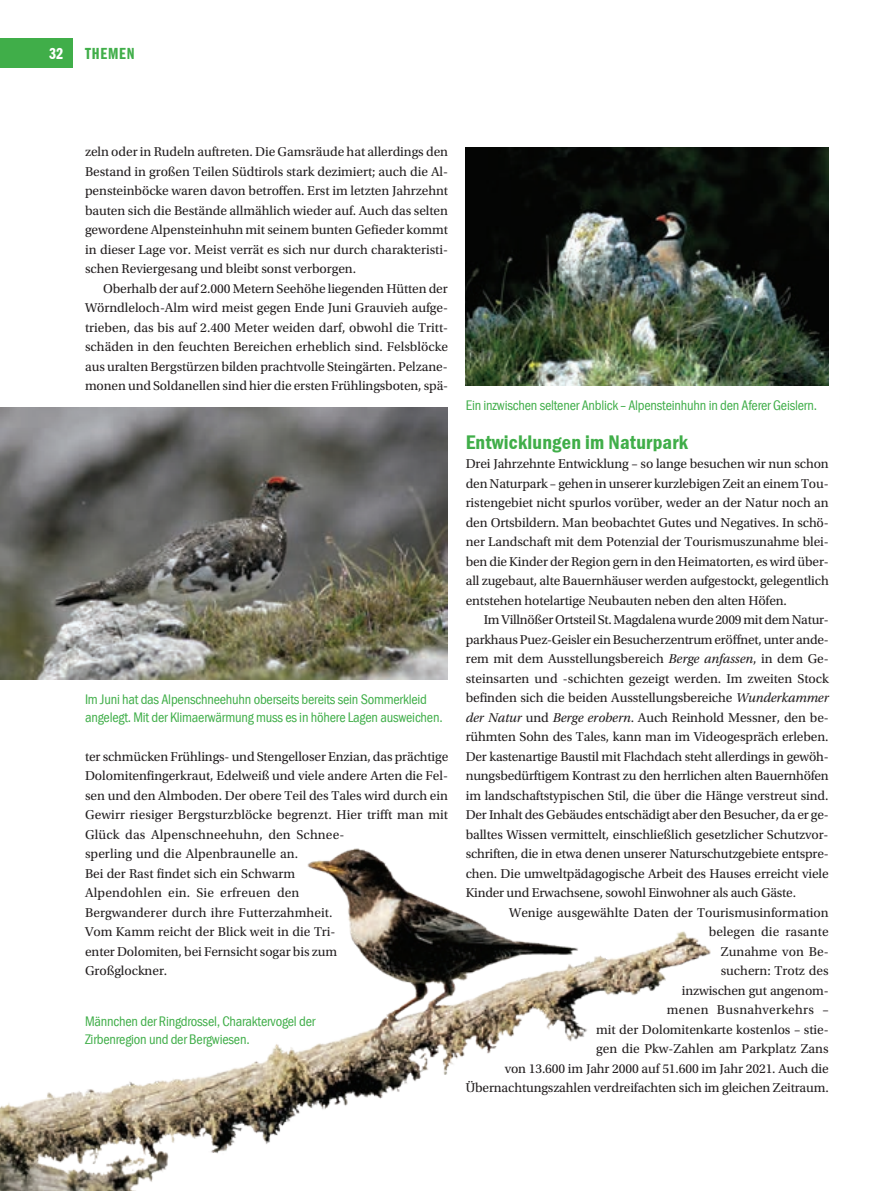
<style>
.page{position:relative;width:893px;height:1191px;background:#fff}
.page>*{position:absolute;margin:0;border:0;box-sizing:border-box;transform-origin:0 0}
.t1{font:600 condensed 20.25px "Franklin Gothic Itc TEE";letter-spacing:.01em;color:#40ae49}
.t2{font:600 extra-condensed 16.5px "Franklin Gothic Itc TEE";letter-spacing:.05em;color:#40ae49}
.t3{font:600 extra-condensed 16.5px "Franklin Gothic Itc TEE";color:#fff}
.t4{font:condensed 14.25px/18px "Franklin Gothic Itc TEE";letter-spacing:-.015em;color:#40ae49}
.t5{font:13.5px/19.5px "Utopia Std";letter-spacing:-.005em;color:#231f20;text-align:justify}
.s1{font-style:italic}
</style>
<div class="page">
<div style="left:0;top:38px;width:72px;height:29px;background:#40ae49"></div>
<img style="left:0;top:407px;width:448px;height:272px">
<img style="left:466px;top:148px;width:363px;height:237px">
<img style="left:0;top:848px;width:711px;height:343px">
<p class="t3" style="left:49px;top:44px;width:16px">32</p>
<p class="t2" style="left:85px;top:44px;width:51px">THEMEN</p>
<p class="t5" style="left:85px;top:142px;width:365px">zeln oder in Rudeln auftreten. Die Gamsräude hat allerdings den Bestand in großen Teilen Südtirols stark dezimiert; auch die Al&shy;pensteinböcke waren davon betroffen. Erst im letzten Jahrzehnt bauten sich die Bestände allmählich wieder auf. Auch das selten gewordene Alpensteinhuhn mit seinem bunten Gefieder kommt in dieser Lage vor. Meist verrät es sich nur durch charakteristi&shy;schen Reviergesang und bleibt sonst verborgen.</p>
<p class="t5" style="left:85px;top:279px;width:365px;text-indent:18px">Oberhalb der auf 2.000 Metern Seehöhe liegenden Hütten der Wörndleloch-Alm wird meist gegen Ende Juni Grauvieh aufge&shy;trieben, das bis auf 2.400 Meter weiden darf, obwohl die Tritt&shy;schäden in den feuchten Bereichen erheblich sind. Felsblöcke aus uralten Bergstürzen bilden prachtvolle Steingärten. Pelzane&shy;monen und Soldanellen sind hier die ersten Frühlingsboten, spä-</p>
<p class="t4" style="left:85px;top:690px;width:359px">Im Juni hat das Alpenschneehuhn oberseits bereits sein Sommerkleid angelegt. Mit der Klimaerwärmung muss es in höhere Lagen ausweichen.</p>
<p class="t5" style="left:85px;top:747px;width:365px;text-align:left">ter schmücken Frühlings- und Stengelloser Enzian, das prächtige Dolomitenfingerkraut, Edelweiß und viele andere Arten die Fel&shy;sen und den Almboden. Der obere Teil des Tales wird durch ein Gewirr riesiger Bergsturzblöcke begrenzt. Hier trifft man mit Glück das Alpenschneehuhn, den Schnee-<br>sperling und die Alpenbraunelle an.<br>Bei der Rast findet sich ein Schwarm<br>Alpendohlen ein. Sie erfreuen den<br>Bergwanderer durch ihre Futterzahmheit.<br>Vom Kamm reicht der Blick weit in die Tri-<br>enter Dolomiten, bei Fernsicht sogar bis zum<br>Großglockner.</p>
<p class="t4" style="left:85px;top:1012px;width:232px">Männchen der Ringdrossel, Charaktervogel der<br>Zirbenregion und der Bergwiesen.</p>
<p class="t4" style="left:466px;top:397px;width:353px">Ein inzwischen seltener Anblick – Alpensteinhuhn in den Aferer Geislern.</p>
<h1 class="t1" style="left:466px;top:430px;width:224px">Entwicklungen im Naturpark</h1>
<p class="t5" style="left:466px;top:454px;width:365px">Drei Jahrzehnte Entwicklung – so lange besuchen wir nun schon den Naturpark – gehen in unserer kurzlebigen Zeit an einem Tou&shy;ristengebiet nicht spurlos vorüber, weder an der Natur noch an den Ortsbildern. Man beobachtet Gutes und Negatives. In schö&shy;ner Landschaft mit dem Potenzial der Tourismuszunahme blei&shy;ben die Kinder der Region gern in den Heimatorten, es wird über&shy;all zugebaut, alte Bauernhäuser werden aufgestockt, gelegentlich entstehen hotelartige Neubauten neben den alten Höfen.</p>
<p class="t5" style="left:466px;top:610px;width:365px;text-indent:18px">Im Villnößer Ortsteil St. Magdalena wurde 2009 mit dem Natur&shy;parkhaus Puez-Geisler ein Besucherzentrum eröffnet, unter ande&shy;rem mit dem Ausstellungsbereich <span class="s1">Berge anfassen</span>, in dem Ge&shy;steinsarten und -schichten gezeigt werden. Im zweiten Stock befinden sich die beiden Ausstellungsbereiche <span class="s1">Wunderkammer der Natur</span> und <span class="s1">Berge erobern</span>. Auch Reinhold Messner, den be&shy;rühmten Sohn des Tales, kann man im Videogespräch erleben.<br>Der kastenartige Baustil mit Flachdach steht allerdings in gewöh&shy;nungsbedürftigem Kontrast zu den herrlichen alten Bauernhöfen im landschaftstypischen Stil, die über die Hänge verstreut sind.<br>Der Inhalt des Gebäudes entschädigt aber den Besucher, da er ge&shy;balltes Wissen vermittelt, einschließlich gesetzlicher Schutzvor&shy;schriften, die in etwa denen unserer Naturschutzgebiete entspre&shy;chen. Die umweltpädagogische Arbeit des Hauses erreicht viele Kinder und Erwachsene, sowohl Einwohner als auch Gäste.</p>
<p class="t5" style="left:466px;top:902px;width:365px;text-align:right">Wenige ausgewählte Daten der Tourismusinformation belegen die rasante<br>Zunahme von Be-<br>suchern: Trotz des<br>inzwischen gut angenom-<br>menen Busnahverkehrs –<br>mit der Dolomitenkarte kostenlos – stie-<br>gen die Pkw-Zahlen am Parkplatz Zans<br>von 13.600 im Jahr 2000 auf 51.600 im Jahr 2021. Auch die Übernachtungszahlen verdreifachten sich im gleichen Zeitraum.</p>
</div>
